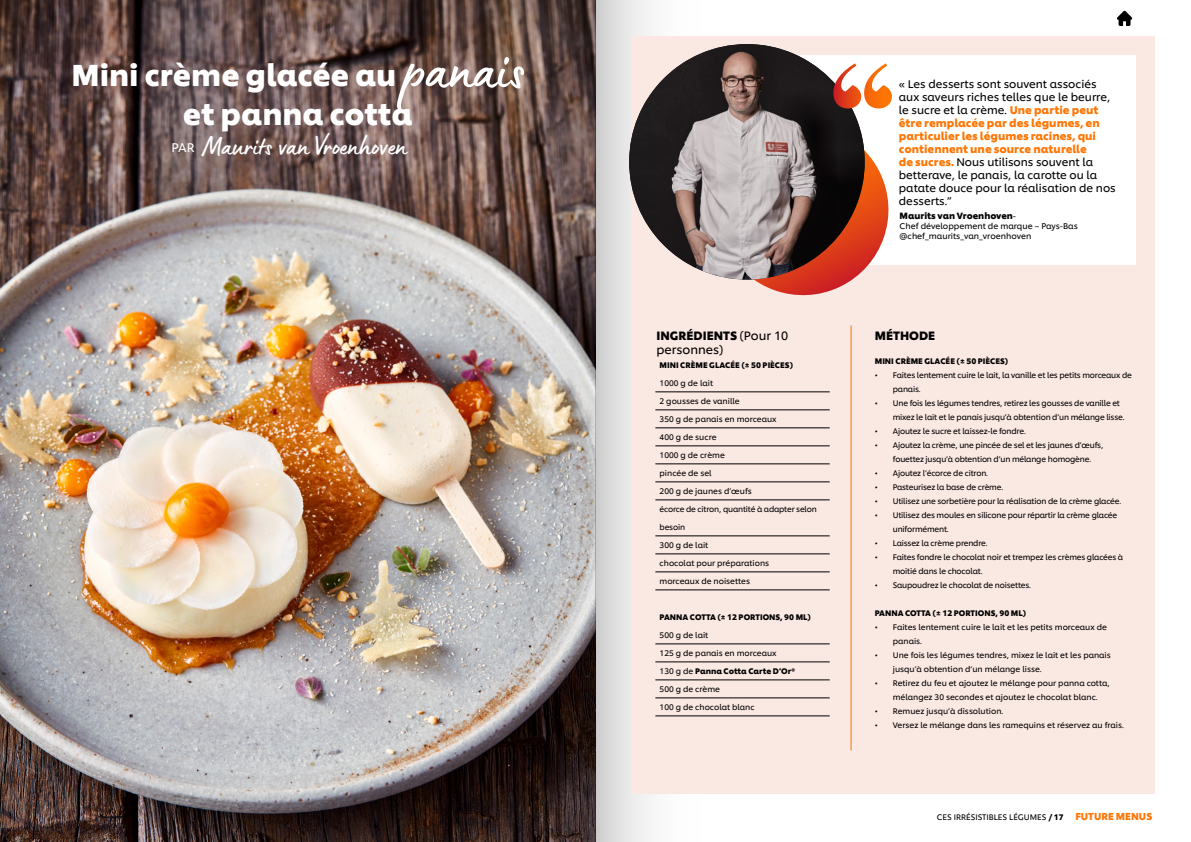
<style>
.page{position:relative;width:1191px;height:842px;background:#fff}
.page>*{position:absolute;margin:0;border:0;box-sizing:border-box;transform-origin:0 0}
.t1{font:700 30px/39px "Unilever Shilling";color:#fff;text-align:center}
.t2{font:28px "Lumios Marker";color:#fff}
.t3{font:12.5px "Unilever Shilling";color:#fff}
.t4{font:12px/14px "Unilever Shilling";color:#000}
.t5{font:700 12px "Unilever Shilling";color:#000}
.t6{font:11px/13px "Unilever Shilling";color:#000}
.t7{font:700 9px "Unilever Shilling";color:#000}
.t8{font:8.2px/10px "Unilever Shilling";color:#000}
.t9{font:8px/14px "Unilever Shilling";letter-spacing:-.02em;color:#000}
.t10{font:8px/14px "Unilever Shilling";color:#000}
.t11{font:700 8px "Unilever Shilling";color:#000}
.s1{font-family:"Lumios Marker";font-weight:400;font-size:60px}
.s2{font-weight:700}
.s3{font-weight:400}
.s4{font-weight:700;color:#ff7604}
.s5{font-weight:400;font-size:8.2px}
.s6{font-weight:700;font-size:10px;color:#ff7604}
</style>
<div class="page">
<svg style="left:1117px;top:11px;width:15px;height:15px"></svg>
<img style="left:0;top:0;width:595px;height:842px">
<svg style="left:595px;top:0;width:55px;height:842px;background:#d9d9d9"></svg>
<div style="left:631px;top:36px;width:524px;height:758px;background:#fae8e2"></div>
<div style="left:727px;top:55px;width:408px;height:210px;background:#fff"></div>
<svg style="left:754px;top:150px;width:135px;height:146px"></svg>
<hr style="left:851px;top:325px;width:1px;height:425px;background:#ff7604">
<img style="left:660px;top:44px;width:178px;height:236px">
<img style="left:629px;top:82px;width:31px;height:159px">
<img style="left:838px;top:108px;width:26px;height:128px">
<svg style="left:833px;top:63px;width:59px;height:45px"></svg>
<hr style="left:655px;top:392px;width:174px;height:1px;background:#000">
<hr style="left:655px;top:410px;width:174px;height:1px;background:#000">
<hr style="left:655px;top:428px;width:174px;height:1px;background:#000">
<hr style="left:655px;top:446px;width:174px;height:1px;background:#000">
<hr style="left:655px;top:464px;width:174px;height:1px;background:#000">
<hr style="left:655px;top:482px;width:174px;height:1px;background:#000">
<hr style="left:655px;top:500px;width:174px;height:1px;background:#000">
<hr style="left:655px;top:536px;width:174px;height:1px;background:#000">
<hr style="left:655px;top:554px;width:174px;height:1px;background:#000">
<hr style="left:655px;top:572px;width:174px;height:1px;background:#000">
<hr style="left:655px;top:590px;width:174px;height:1px;background:#000">
<hr style="left:655px;top:644px;width:174px;height:1px;background:#000">
<hr style="left:655px;top:662px;width:174px;height:1px;background:#000">
<hr style="left:655px;top:680px;width:174px;height:1px;background:#000">
<hr style="left:655px;top:698px;width:174px;height:1px;background:#000">
<hr style="left:655px;top:716px;width:174px;height:1px;background:#000">
<h1 class="t1" style="left:72px;top:53px;width:454px">Mini crème glacée au <span class="s1">panais </span>et panna cotta</h1>
<h2 class="t2" style="left:204px;top:128px;width:205px">Maurits van Vroenhoven</h2>
<h3 class="t3" style="left:171px;top:138px;width:25px">PAR</h3>
<h3 class="t4" style="left:656px;top:327px;width:133px"><span class="s2">INGRÉDIENTS</span> (Pour 10 personnes)</h3>
<p class="t11" style="left:659px;top:359px;width:135px">MINI CRÈME GLACÉE (± 50 PIÈCES)</p>
<p class="t10" style="left:659px;top:376px;width:55px">1000 g de lait</p>
<p class="t10" style="left:659px;top:394px;width:82px">2 gousses de vanille</p>
<p class="t10" style="left:659px;top:412px;width:118px">350 g de panais en morceaux</p>
<p class="t10" style="left:659px;top:430px;width:58px">400 g de sucre</p>
<p class="t10" style="left:659px;top:448px;width:67px">1000 g de crème</p>
<p class="t10" style="left:659px;top:466px;width:53px">pincée de sel</p>
<p class="t10" style="left:659px;top:484px;width:94px">200 g de jaunes d’œufs</p>
<p class="t9" style="left:659px;top:502px;width:159px">écorce de citron, quantité à adapter selon</p>
<p class="t9" style="left:659px;top:520px;width:27px">besoin</p>
<p class="t10" style="left:659px;top:538px;width:50px">300 g de lait</p>
<p class="t10" style="left:659px;top:556px;width:111px">chocolat pour préparations</p>
<p class="t10" style="left:659px;top:574px;width:92px">morceaux de noisettes</p>
<p class="t11" style="left:659px;top:611px;width:153px">PANNA COTTA (± 12 PORTIONS, 90 ML)</p>
<p class="t10" style="left:659px;top:628px;width:50px">500 g de lait</p>
<p class="t10" style="left:659px;top:646px;width:118px">125 g de panais en morceaux</p>
<p class="t11" style="left:659px;top:665px;width:137px"><span class="s3">130 g de</span> Panna Cotta Carte D’Or®</p>
<p class="t10" style="left:659px;top:682px;width:62px">500 g de crème</p>
<p class="t10" style="left:659px;top:700px;width:97px">100 g de chocolat blanc</p>
<p class="t6" style="left:899px;top:76px;width:218px">« Les desserts sont souvent associés aux saveurs riches telles que le beurre, le sucre et la crème. <span class="s4">Une partie peut être remplacée par des légumes, en particulier les légumes racines, qui contiennent une source naturelle<br>de sucres.</span> Nous utilisons souvent la betterave, le panais, la carotte ou la patate douce pour la réalisation de nos desserts.”</p>
<p class="t7" style="left:899px;top:209px;width:118px">Maurits van Vroenhoven<span class="s5">-</span></p>
<p class="t8" style="left:899px;top:221px;width:180px">Chef développement de marque – Pays-Bas @chef_maurits_van_vroenhoven</p>
<h3 class="t5" style="left:874px;top:326px;width:62px">MÉTHODE</h3>
<p class="t11" style="left:874px;top:355px;width:135px">MINI CRÈME GLACÉE (± 50 PIÈCES)</p>
<p class="t9" style="left:892px;top:368px;width:241px;text-indent:-18px">• Faites lentement cuire le lait, la vanille et les petits morceaux de panais.</p>
<p class="t9" style="left:892px;top:396px;width:233px;text-indent:-18px">• Une fois les légumes tendres, retirez les gousses de vanille et mixez le lait et le panais jusqu’à obtention d’un mélange lisse.</p>
<p class="t9" style="left:874px;top:424px;width:152px">• Ajoutez le sucre et laissez-le fondre.</p>
<p class="t9" style="left:892px;top:438px;width:212px;text-indent:-18px">• Ajoutez la crème, une pincée de sel et les jaunes d’œufs, fouettez jusqu’à obtention d’un mélange homogène.</p>
<p class="t9" style="left:874px;top:466px;width:115px">• Ajoutez l’écorce de citron.</p>
<p class="t9" style="left:874px;top:480px;width:130px">• Pasteurisez la base de crème.</p>
<p class="t9" style="left:874px;top:494px;width:248px">• Utilisez une sorbetière pour la réalisation de la crème glacée.</p>
<p class="t9" style="left:892px;top:508px;width:226px;text-indent:-18px">• Utilisez des moules en silicone pour répartir la crème glacée uniformément.</p>
<p class="t9" style="left:874px;top:536px;width:114px">• Laissez la crème prendre.</p>
<p class="t9" style="left:892px;top:550px;width:232px;text-indent:-18px">• Faites fondre le chocolat noir et trempez les crèmes glacées à moitié dans le chocolat.</p>
<p class="t9" style="left:874px;top:578px;width:158px">• Saupoudrez le chocolat de noisettes.</p>
<p class="t11" style="left:874px;top:607px;width:153px">PANNA COTTA (± 12 PORTIONS, 90 ML)</p>
<p class="t10" style="left:892px;top:620px;width:216px;text-indent:-18px">• Faites lentement cuire le lait et les petits morceaux de panais.</p>
<p class="t10" style="left:892px;top:648px;width:219px;text-indent:-18px">• Une fois les légumes tendres, mixez le lait et les panais jusqu’à obtention d’un mélange lisse.</p>
<p class="t10" style="left:892px;top:676px;width:218px;text-indent:-18px">• Retirez du feu et ajoutez le mélange pour panna cotta, mélangez 30 secondes et ajoutez le chocolat blanc.</p>
<p class="t10" style="left:874px;top:704px;width:130px">• Remuez jusqu’à dissolution.</p>
<p class="t10" style="left:874px;top:718px;width:250px">• Versez le mélange dans les ramequins et réservez au frais.</p>
<p class="t10" style="left:936px;top:809px;width:217px">CES IRRÉSISTIBLES LÉGUMES <span class="s2">/ 17</span> <span class="s6">FUTURE MENUS</span></p>
</div>
